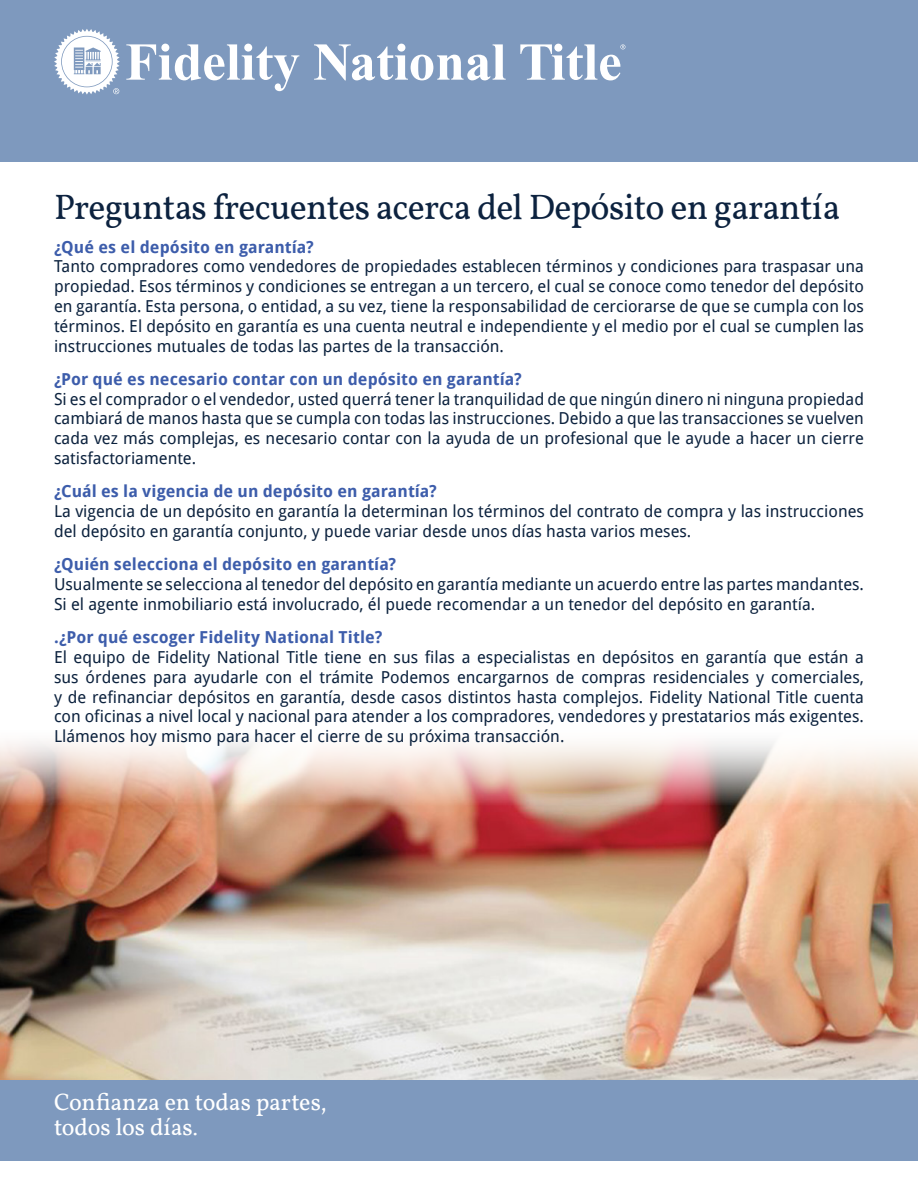
<style>
.page{position:relative;width:918px;height:1188px;background:#fff}
.page>*{position:absolute;margin:0;border:0;box-sizing:border-box;transform-origin:0 0}
.t1{font:36px "Vollkorn";letter-spacing:-.02em;color:#0c223f}
.t2{font:24px/25.5px "Vollkorn";letter-spacing:-.005em;color:#fff}
.t3{font:16.5px/19.8px "Droid Sans";color:#0c223e;text-align:justify}
.t4{font:700 16.5px "Droid Sans";letter-spacing:.005em;color:#3d5dab}
</style>
<div class="page">
<div style="left:0;top:0;width:918px;height:162px;background:#7e99be"></div>
<svg style="left:126px;top:44px;width:173px;height:47px"></svg>
<svg style="left:314px;top:44px;width:192px;height:36px"></svg>
<svg style="left:520px;top:44px;width:105px;height:36px"></svg>
<svg style="left:54px;top:29px;width:66px;height:66px"></svg>
<div style="left:0;top:1080px;width:918px;height:81px;background:#7e99be"></div>
<img style="left:0;top:741px;width:918px;height:339px">
<h1 class="t1" style="left:54px;top:185px;width:788px">Preguntas frecuentes acerca del Depósito en garantía</h1>
<p class="t4" style="left:54px;top:235px;width:261px">¿Qué es el depósito en garantía?</p>
<p class="t3" style="left:54px;top:256px;width:812px">Tanto compradores como vendedores de propiedades establecen términos y condiciones para traspasar una propiedad. Esos términos y condiciones se entregan a un tercero, el cual se conoce como tenedor del depósito en garantía. Esta persona, o entidad, a su vez, tiene la responsabilidad de cerciorarse de que se cumpla con los términos. El depósito en garantía es una cuenta neutral e independiente y el medio por el cual se cumplen las instrucciones mutuales de todas las partes de la transacción.</p>
<p class="t4" style="left:54px;top:367px;width:469px">¿Por qué es necesario contar con un depósito en garantía?</p>
<p class="t3" style="left:54px;top:388px;width:812px">Si es el comprador o el vendedor, usted querrá tener la tranquilidad de que ningún dinero ni ninguna propiedad cambiará de manos hasta que se cumpla con todas las instrucciones. Debido a que las transacciones se vuelven cada vez más complejas, es necesario contar con la ayuda de un profesional que le ayude a hacer un cierre satisfactoriamente.</p>
<p class="t4" style="left:54px;top:480px;width:384px">¿Cuál es la vigencia de un depósito en garantía?</p>
<p class="t3" style="left:54px;top:501px;width:812px">La vigencia de un depósito en garantía la determinan los términos del contrato de compra y las instrucciones del depósito en garantía conjunto, y puede variar desde unos días hasta varios meses.</p>
<p class="t4" style="left:54px;top:553px;width:344px">¿Quién selecciona el depósito en garantía?</p>
<p class="t3" style="left:54px;top:574px;width:812px">Usualmente se selecciona al tenedor del depósito en garantía mediante un acuerdo entre las partes mandantes.<br>Si el agente inmobiliario está involucrado, él puede recomendar a un tenedor del depósito en garantía.</p>
<p class="t4" style="left:54px;top:625px;width:330px">.¿Por qué escoger Fidelity National Title?</p>
<p class="t3" style="left:54px;top:647px;width:812px">El equipo de Fidelity National Title tiene en sus filas a especialistas en depósitos en garantía que están a sus órdenes para ayudarle con el trámite Podemos encargarnos de compras residenciales y comerciales, y de refinanciar depósitos en garantía, desde casos distintos hasta complejos. Fidelity National Title cuenta con oficinas a nivel local y nacional para atender a los compradores, vendedores y prestatarios más exigentes.<br>Llámenos hoy mismo para hacer el cierre de su próxima transacción.</p>
<h2 class="t2" style="left:54px;top:1089px;width:274px">Confianza en todas partes, todos los días.</h2>
</div>
